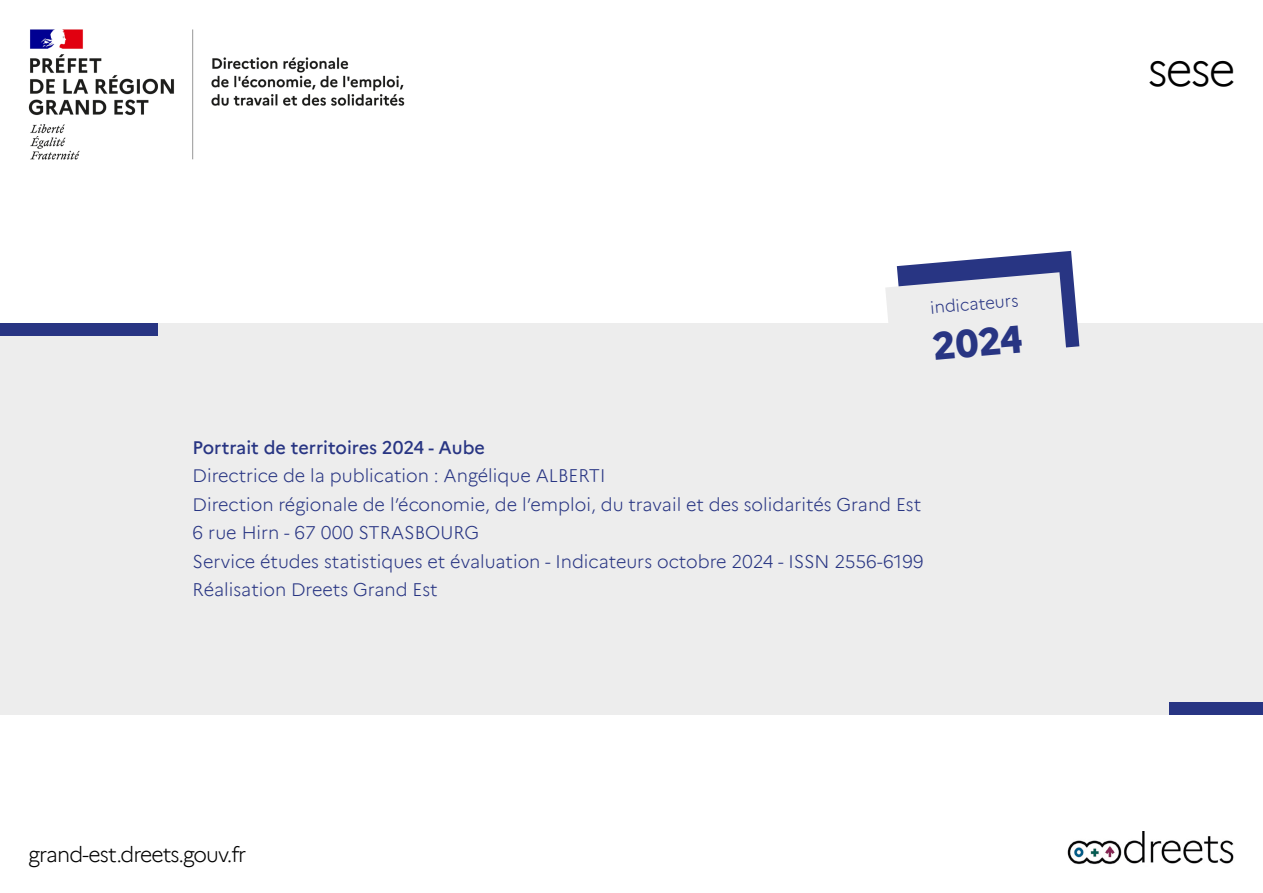
<style>
.page{position:relative;width:1263px;height:893px;background:#fff}
.page>*{position:absolute;margin:0;border:0;box-sizing:border-box;transform-origin:0 0}
.t1{font:300 46.35px "Marianne";color:#000}
.t2{font:800 38.25px "Marianne";color:#283583}
.t3{font:300 21px "Marianne";color:#000}
.t4{font:300 18px/28.5px "Marianne";color:#283583}
.t5{font:500 18px "Marianne";color:#283583}
.t6{font:300 16.5px "Marianne";color:#283583}
</style>
<div class="page">
<img style="left:1067px;top:832px;width:167px;height:33px">
<img style="left:28px;top:29px;width:377px;height:131px">
<div style="left:0;top:323px;width:1263px;height:391px;background:#ededed"></div>
<div style="left:1170px;top:702px;width:93px;height:12px;background:#283583"></div>
<div style="left:0;top:323px;width:157px;height:12px;background:#283583"></div>
<svg style="left:885px;top:251px;width:194px;height:97px"></svg>
<p class="t6" style="left:929px;top:295px;width:92px;rotate:-5deg">indicate urs</p>
<h2 class="t2" style="left:930px;top:316px;width:91px;rotate:-5deg">2024</h2>
<p class="t5" style="left:193px;top:433px;width:294px">Portrait de territoires 2024 - Aube</p>
<p class="t4" style="left:193px;top:460px;width:730px">Directrice de la publication : Angélique alberti<br>Direction régionale de l’économie, de l’emploi, du travail et des solidarités Grand Est 6 rue H irn - 67 000 STRASBOURG<br>Service études statistiques et évaluation - I ndicateurs octobre 2024 - ISSN</p>
<p class="t4" style="left:834px;top:546px;width:91px">2556-6199</p>
<p class="t4" style="left:193px;top:574px;width:247px">Réalisation D reets Grand Est</p>
<p class="t3" style="left:28px;top:838px;width:219px">grand-est.dreets.gouv.fr</p>
<h1 class="t1" style="left:1148px;top:34px;width:90px">sese</h1>
</div>
